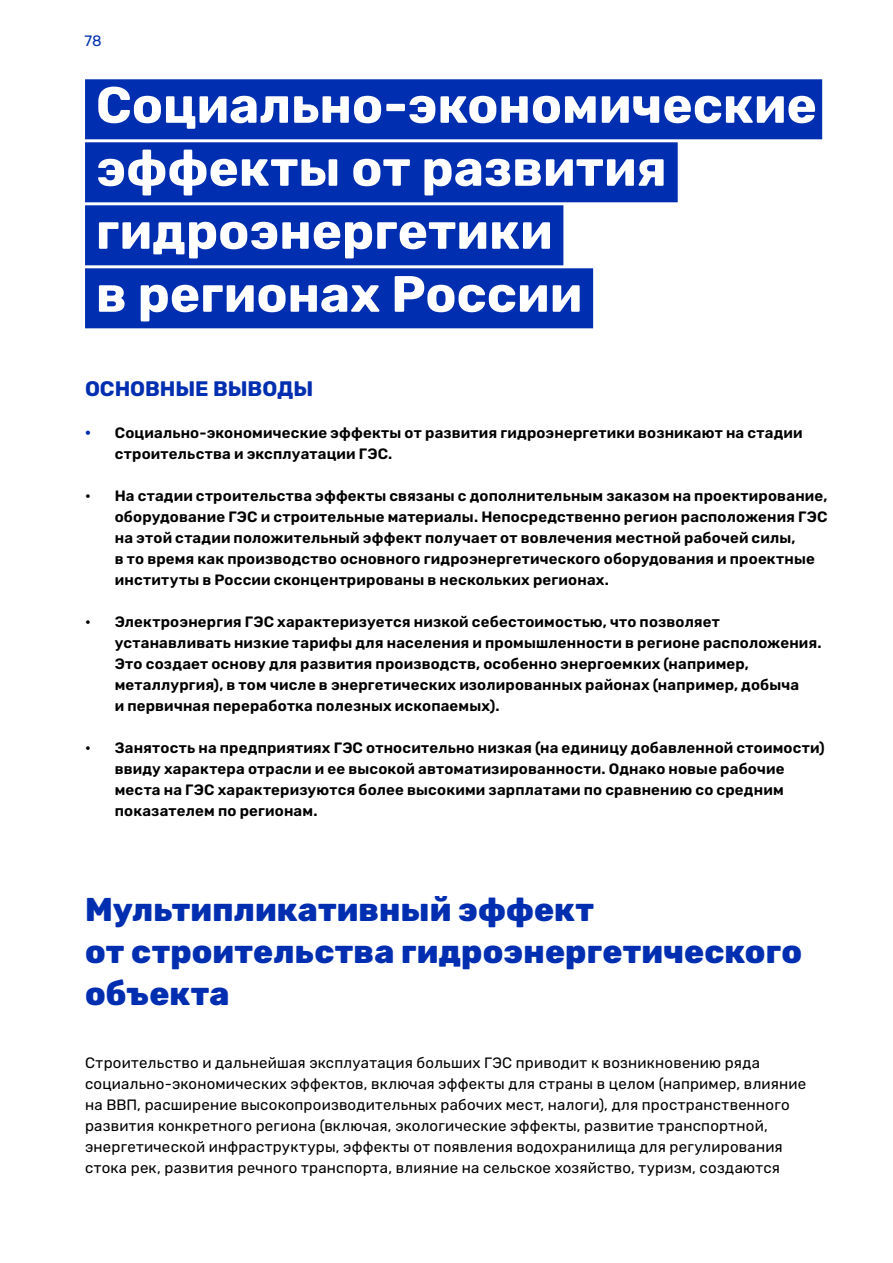
<style>
.page{position:relative;width:893px;height:1263px;background:#fff}
.page>*{position:absolute;margin:0;border:0;box-sizing:border-box;transform-origin:0 0}
.t1{font:700 51px/63px "Rubik";color:#fff}
.t2{font:800 33px/42px "Rubik";letter-spacing:.005em;color:#002eb0}
.t3{font:700 21px "Rubik";letter-spacing:-.005em;color:#002eb0}
.t4{font:600 15px/21px "Rubik";letter-spacing:.01em;color:#000}
.t5{font:15px/21px "Rubik";letter-spacing:.015em;color:#000}
.t6{font:15px "Rubik";color:#002eb0}
.s1{font-weight:900;color:#002eb0}
</style>
<div class="page">
<div style="left:85px;top:79px;width:737px;height:60px;background:#002eb0"></div>
<div style="left:85px;top:142px;width:593px;height:60px;background:#002eb0"></div>
<div style="left:85px;top:205px;width:478px;height:60px;background:#002eb0"></div>
<div style="left:85px;top:268px;width:508px;height:60px;background:#002eb0"></div>
<p class="t6" style="left:85px;top:32px;width:19px">78</p>
<h1 class="t1" style="left:96px;top:75px;width:722px">Социально-экономические эффекты от развития гидроэнергетики<br>в регионах России</h1>
<h3 class="t3" style="left:85px;top:377px;width:230px">ОСНОВНЫЕ ВЫВОДЫ</h3>
<p class="t4" style="left:115px;top:422px;width:689px;text-indent:-30px"><span class="s1">•</span> Социально-экономические эффекты от развития гидроэнергетики возникают на стадии строительства и эксплуатации ГЭС.</p>
<p class="t4" style="left:115px;top:485px;width:714px;text-indent:-30px">• На стадии строительства эффекты связаны с дополнительным заказом на проектирование, оборудование ГЭС и строительные материалы. Непосредственно регион расположения ГЭС на этой стадии положительный эффект получает от вовлечения местной рабочей силы,<br>в то время как производство основного гидроэнергетического оборудования и проектные институты в России сконцентрированы в нескольких регионах.</p>
<p class="t4" style="left:115px;top:611px;width:708px;text-indent:-30px">• Электроэнергия ГЭС характеризуется низкой себестоимостью, что позволяет устанавливать низкие тарифы для населения и промышленности в регионе расположения.<br>Это создает основу для развития производств, особенно энергоемких (например, металлургия), в том числе в энергетических изолированных районах (например, добыча<br>и первичная переработка полезных ископаемых).</p>
<p class="t4" style="left:115px;top:737px;width:711px;text-indent:-30px">• Занятость на предприятиях ГЭС относительно низкая (на единицу добавленной стоимости) ввиду характера отрасли и ее высокой автоматизированности. Однако новые рабочие места на ГЭС характеризуются более высокими зарплатами по сравнению со средним показателем по регионам.</p>
<h2 class="t2" style="left:85px;top:889px;width:719px">Мультипликативный эффект<br>от строительства гидроэнергетического объекта</h2>
<p class="t5" style="left:85px;top:1052px;width:723px">Строительство и дальнейшая эксплуатация больших ГЭС приводит к возникновению ряда социально-экономических эффектов, включая эффекты для страны в целом (например, влияние на ВВП, расширение высокопроизводительных рабочих мест, налоги), для пространственного развития конкретного региона (включая, экологические эффекты, развитие транспортной, энергетической инфраструктуры, эффекты от появления водохранилища для регулирования стока рек, развития речного транспорта, влияние на сельское хозяйство, туризм, создаются</p>
</div>
